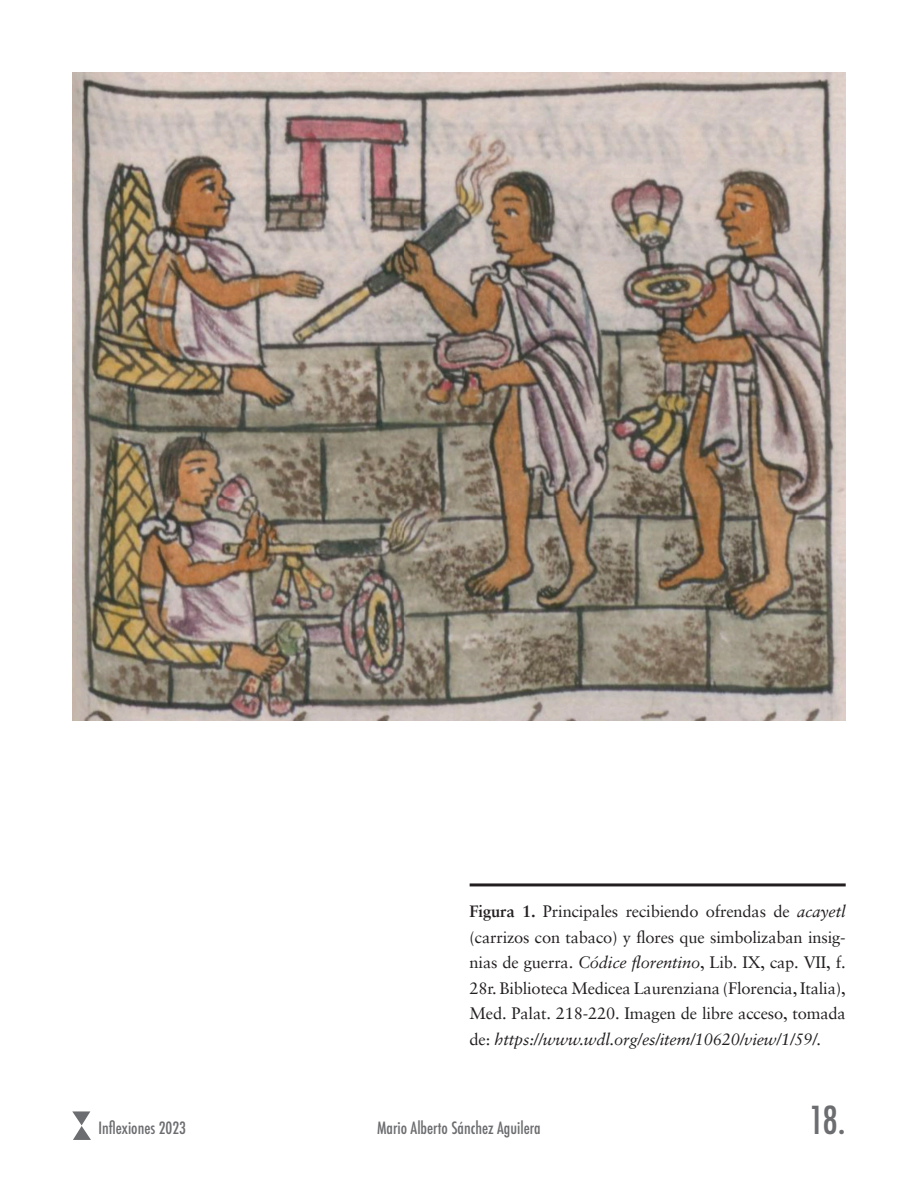
<style>
.page{position:relative;width:918px;height:1188px;background:#fff}
.page>*{position:absolute;margin:0;border:0;box-sizing:border-box;transform-origin:0 0}
.t1{font:500 condensed 37.5px "Futura";color:#6c6d70}
.t2{font:16.5px/25.5px "Sabon";letter-spacing:-.01em;color:#231f20;text-align:justify}
.t3{font:500 condensed 16.5px "Futura";color:#6c6d70}
.s1{font-weight:700}
.s2{font-style:italic}
</style>
<div class="page">
<svg style="left:72px;top:1111px;width:19px;height:29px"></svg>
<hr style="left:470px;top:883px;width:376px;height:3px;background:#231f20">
<img style="left:72px;top:72px;width:774px;height:648px">
<p class="t2" style="left:470px;top:898px;width:378px"><span class="s1">Figura 1.</span> Principales recibiendo ofrendas de <span class="s2">acayetl </span>(carrizos con tabaco) y flores que simbolizaban insig&shy;nias de guerra. <span class="s2">Códice florentino</span>, Lib. IX, cap. VII, f.<br>28r. Biblioteca Medicea Laurenziana (Florencia, Italia), Med. Palat. 218-220. Imagen de libre acceso, tomada de: <span class="s2">https://www.wdl.org/es/item/10620/view/1/59/.</span></p>
<p class="t3" style="left:99px;top:1117px;width:89px">Inflexiones 2023</p>
<p class="t3" style="left:377px;top:1117px;width:165px">Mario Alberto Sánchez Aguilera</p>
<h1 class="t1" style="left:809px;top:1096px;width:38px">18.</h1>
</div>
